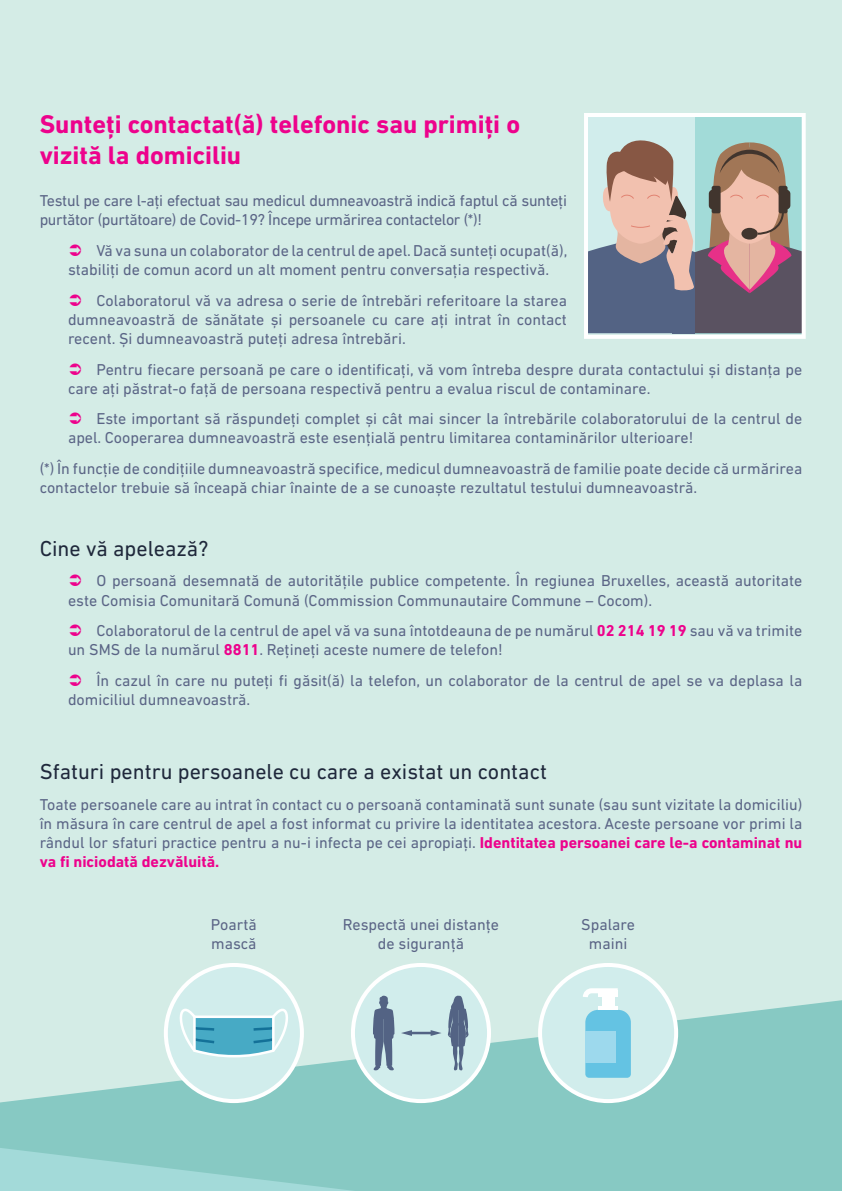
<style>
.page{position:relative;width:842px;height:1191px;background:#d4ece6}
.page>*{position:absolute;margin:0;border:0;box-sizing:border-box;transform-origin:0 0}
.Titre{font:700 26px/31.2px "DIN Next LT Pro";color:#ed028c}
.Sous-titre{font:22px "DIN Next LT Pro";color:#1f283b}
.Corps{font:16px/19.2px "DIN Next LT Pro";color:#5b6586}
.Corps-2{font:16px/19.2px "DIN Next LT Pro";letter-spacing:-.02em;color:#5b6586}
.s1{font-weight:700;color:#ed028c}
</style>
<div class="page">
<svg style="left:0;top:998px;width:842px;height:193px;fill:#87c9c3"></svg>
<svg style="left:0;top:1147px;width:355px;height:44px;background:#94d1cd"></svg>
<div style="left:586px;top:115px;width:218px;height:218px;background:#d1edec"></div>
<div style="left:695px;top:115px;width:109px;height:218px;background:#a2dbd8"></div>
<svg style="left:589px;top:140px;width:212px;height:193px"></svg>
<div style="left:584px;top:113px;width:222px;height:226px;border:4px solid #fff"></div>
<div style="left:166px;top:965px;width:136px;height:136px;background:#d1edec;border-radius:68px"></div>
<svg style="left:174px;top:996px;width:120px;height:62px"></svg>
<hr style="left:193px;top:1016px;width:3px;height:34px;background:#fff">
<hr style="left:272px;top:1016px;width:3px;height:34px;background:#fff">
<div style="left:164px;top:963px;width:140px;height:140px;border:4px solid #fff;border-radius:50%"></div>
<div style="left:353px;top:965px;width:136px;height:136px;background:#d1edec;border-radius:68px"></div>
<svg style="left:373px;top:995px;width:21px;height:75px"></svg>
<hr style="left:410px;top:1031px;width:23px;height:3px;background:#536384">
<svg style="left:401px;top:1030px;width:11px;height:6px"></svg>
<svg style="left:431px;top:1030px;width:10px;height:6px"></svg>
<svg style="left:448px;top:995px;width:21px;height:75px"></svg>
<div style="left:351px;top:963px;width:140px;height:140px;border:4px solid #fff;border-radius:50%"></div>
<div style="left:540px;top:965px;width:136px;height:136px;background:#d1edec;border-radius:68px"></div>
<svg style="left:585px;top:1010px;width:46px;height:67px;background:#69c5e3"></svg>
<div style="left:585px;top:1031px;width:30px;height:32px;background:#9dd9ed"></div>
<hr style="left:598px;top:1006px;width:20px;height:4px;background:#fff">
<div style="left:602px;top:997px;width:12px;height:9px;background:#fff"></div>
<svg style="left:583px;top:988px;width:35px;height:14px"></svg>
<div style="left:538px;top:963px;width:140px;height:140px;border:4px solid #fff;border-radius:50%"></div>
<p class="Titre" style="left:40px;top:108px;width:482px">Sunteți contactat(ă) telefonic sau primiți o vizită la domiciliu</p>
<p class="Corps-2" style="left:40px;top:191px;width:529px">Testul pe care l-ați efectuat sau medicul dumneavoastră indică faptul că sunteți purtător (purtătoare) de Covid-19? Începe urmărirea contactelor (*)!</p>
<p class="Corps" style="left:68px;top:240px;width:501px;text-indent:28px">Vă va suna un colaborator de la centrul de apel. Dacă sunteți ocupat(ă), stabiliți de comun acord un alt moment pentru conversația respectivă.</p>
<p class="Corps" style="left:68px;top:290px;width:500px;text-align:justify;text-indent:28px">Colaboratorul vă va adresa o serie de întrebări referitoare la starea dumneavoastră de sănătate și persoanele cu care ați intrat în contact recent. Și dumneavoastră puteți adresa întrebări.</p>
<p class="Corps" style="left:68px;top:359px;width:736px;text-indent:28px">Pentru fiecare persoană pe care o identificați, vă vom întreba despre durata contactului și distanța pe care ați păstrat-o față de persoana respectivă pentru a evalua riscul de contaminare.</p>
<p class="Corps" style="left:68px;top:409px;width:736px;text-indent:28px">Este important să răspundeți complet și cât mai sincer la întrebările colaboratorului de la centrul de apel. Cooperarea dumneavoastră este esențială pentru limitarea contaminărilor ulterioare!</p>
<p class="Corps" style="left:40px;top:459px;width:764px">(*) În funcție de condițiile dumneavoastră specifice, medicul dumneavoastră de familie poate decide că urmărirea contactelor trebuie să înceapă chiar înainte de a se cunoaște rezultatul testului dumneavoastră.</p>
<p class="Sous-titre" style="left:40px;top:535px;width:170px">Cine vă apelează?</p>
<p class="Corps" style="left:68px;top:571px;width:736px;text-indent:28px">O persoană desemnată de autoritățile publice competente. În regiunea Bruxelles, această autoritate este Comisia Comunitară Comună (Commission Communautaire Commune – Cocom).</p>
<p class="Corps" style="left:68px;top:621px;width:736px;text-indent:28px">Colaboratorul de la centrul de apel vă va suna întotdeauna de pe numărul <span class="s1">02 214 19 19</span> sau vă va trimite un SMS de la numărul <span class="s1">8811</span>. Rețineți aceste numere de telefon!</p>
<p class="Corps" style="left:68px;top:670px;width:736px;text-indent:28px">În cazul în care nu puteți fi găsit(ă) la telefon, un colaborator de la centrul de apel se va deplasa la domiciliul dumneavoastră.</p>
<p class="Sous-titre" style="left:40px;top:759px;width:509px">Sfaturi pentru persoanele cu care a existat un contact</p>
<p class="Corps" style="left:40px;top:794px;width:764px;text-align:justify">Toate persoanele care au intrat în contact cu o persoană contaminată sunt sunate (sau sunt vizitate la domiciliu) în măsura în care centrul de apel a fost informat cu privire la identitatea acestora. Aceste persoane vor primi la rândul lor sfaturi practice pentru a nu-i infecta pe cei apropiați. <span class="s1">Identitatea persoanei care le-a contaminat nu va fi niciodată dezvăluită.</span></p>
<p class="Corps" style="left:211px;top:915px;width:47px">Poartă mască</p>
<p class="Corps" style="left:343px;top:915px;width:158px;text-align:center">Respectă unei distanțe de siguranță</p>
<p class="Corps" style="left:581px;top:915px;width:55px;text-align:center">Spalare maini</p>
</div>
